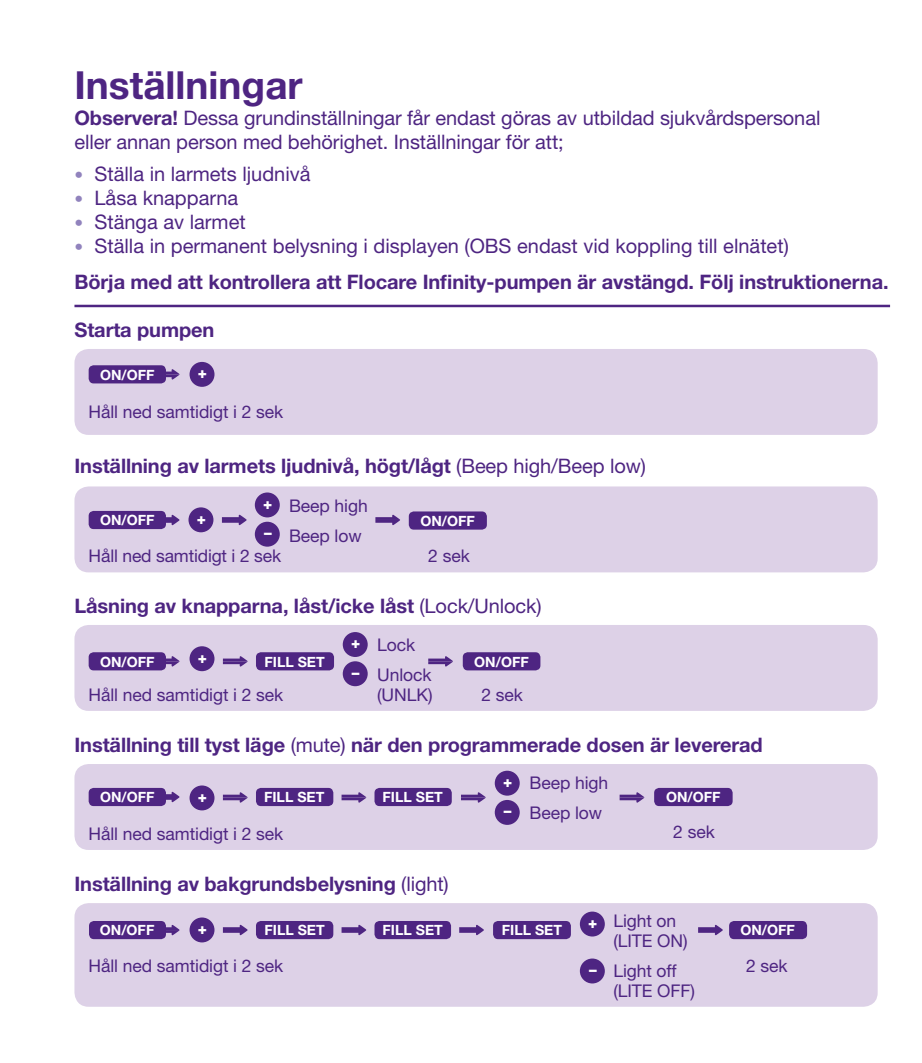
<style>
.page{position:relative;width:922px;height:1063px;background:#fff}
.page>*{position:absolute;margin:0;border:0;box-sizing:border-box;transform-origin:0 0}
.t1{font:700 38.75px "Helvetica Neue LT Std";color:#4e2582}
.t2{font:700 20px/36.2px "Helvetica Neue LT Std";letter-spacing:-.005em;color:#4e2582}
.t3{font:20px/24px "Helvetica Neue LT Std";letter-spacing:-.005em;color:#4e2582}
.t4{font:17.5px/30px "Helvetica Neue LT Std";letter-spacing:-.005em;color:#4e2582}
.t5{font:800 15.25px "Helvetica Neue LT Std";color:#fff}
.t6{font:700 14.25px "Helvetica Neue LT Std";color:#fff}
.s1{font-weight:700}
.s2{font-size:17.5px;color:#9183bd}
.s3{font-weight:400;font-size:17.5px;color:#9183bd}
.s4{font-weight:400}
</style>
<div class="page">
<hr style="left:74px;top:305px;width:815px;height:2px;background:#4e2582">
<div style="left:74px;top:349px;width:803px;height:86px;background:#ddd1e7;border-radius:14px"></div>
<div style="left:89px;top:365px;width:77px;height:18px;background:#4e2582;border-radius:5px"></div>
<svg style="left:165px;top:369px;width:14px;height:11px"></svg>
<div style="left:189px;top:362px;width:25px;height:25px;background:#4e2582;border-radius:50%"></div>
<div style="left:74px;top:903px;width:803px;height:104px;background:#ddd1e7;border-radius:14px"></div>
<div style="left:579px;top:959px;width:25px;height:24px;background:#4e2582;border-radius:50%"></div>
<div style="left:579px;top:912px;width:25px;height:25px;background:#4e2582;border-radius:50%"></div>
<svg style="left:223px;top:925px;width:24px;height:10px"></svg>
<svg style="left:341px;top:925px;width:25px;height:10px"></svg>
<svg style="left:459px;top:925px;width:25px;height:10px"></svg>
<div style="left:89px;top:921px;width:77px;height:18px;background:#4e2582;border-radius:5px"></div>
<svg style="left:166px;top:925px;width:13px;height:10px"></svg>
<div style="left:256px;top:921px;width:77px;height:18px;background:#4e2582;border-radius:5px"></div>
<div style="left:374px;top:921px;width:77px;height:18px;background:#4e2582;border-radius:5px"></div>
<div style="left:493px;top:921px;width:77px;height:18px;background:#4e2582;border-radius:5px"></div>
<div style="left:189px;top:918px;width:25px;height:24px;background:#4e2582;border-radius:50%"></div>
<svg style="left:698px;top:925px;width:24px;height:10px"></svg>
<div style="left:729px;top:921px;width:77px;height:18px;background:#4e2582;border-radius:5px"></div>
<div style="left:74px;top:625px;width:803px;height:86px;background:#ddd1e7;border-radius:14px"></div>
<div style="left:462px;top:652px;width:78px;height:18px;background:#4e2582;border-radius:5px"></div>
<svg style="left:223px;top:656px;width:24px;height:11px"></svg>
<div style="left:89px;top:652px;width:77px;height:18px;background:#4e2582;border-radius:5px"></div>
<svg style="left:165px;top:656px;width:14px;height:11px"></svg>
<div style="left:256px;top:652px;width:78px;height:18px;background:#4e2582;border-radius:5px"></div>
<div style="left:189px;top:646px;width:25px;height:25px;background:#4e2582;border-radius:50%"></div>
<div style="left:342px;top:661px;width:25px;height:25px;background:#4e2582;border-radius:50%"></div>
<div style="left:342px;top:632px;width:25px;height:25px;background:#4e2582;border-radius:50%"></div>
<svg style="left:428px;top:656px;width:25px;height:11px"></svg>
<div style="left:74px;top:764px;width:803px;height:86px;background:#ddd1e7;border-radius:14px"></div>
<svg style="left:223px;top:792px;width:24px;height:11px"></svg>
<svg style="left:341px;top:792px;width:25px;height:11px"></svg>
<svg style="left:461px;top:792px;width:24px;height:11px"></svg>
<svg style="left:166px;top:792px;width:13px;height:10px"></svg>
<div style="left:89px;top:788px;width:77px;height:18px;background:#4e2582;border-radius:5px"></div>
<div style="left:256px;top:788px;width:77px;height:18px;background:#4e2582;border-radius:5px"></div>
<div style="left:374px;top:788px;width:77px;height:18px;background:#4e2582;border-radius:5px"></div>
<div style="left:189px;top:785px;width:25px;height:25px;background:#4e2582;border-radius:50%"></div>
<div style="left:494px;top:800px;width:25px;height:25px;background:#4e2582;border-radius:50%"></div>
<div style="left:494px;top:771px;width:25px;height:25px;background:#4e2582;border-radius:50%"></div>
<svg style="left:619px;top:792px;width:25px;height:11px"></svg>
<div style="left:654px;top:788px;width:78px;height:18px;background:#4e2582;border-radius:5px"></div>
<div style="left:74px;top:486px;width:803px;height:86px;background:#ddd1e7;border-radius:14px"></div>
<svg style="left:375px;top:515px;width:25px;height:10px"></svg>
<div style="left:408px;top:511px;width:78px;height:19px;background:#4e2582;border-radius:5px"></div>
<svg style="left:222px;top:515px;width:24px;height:10px"></svg>
<div style="left:89px;top:511px;width:77px;height:18px;background:#4e2582;border-radius:5px"></div>
<svg style="left:166px;top:515px;width:13px;height:10px"></svg>
<div style="left:188px;top:507px;width:25px;height:25px;background:#4e2582;border-radius:50%"></div>
<div style="left:255px;top:522px;width:25px;height:25px;background:#4e2582;border-radius:50%"></div>
<div style="left:255px;top:492px;width:25px;height:25px;background:#4e2582;border-radius:50%"></div>
<h1 class="t1" style="left:74px;top:61px;width:230px">Inställningar</h1>
<p class="t3" style="left:74px;top:106px;width:747px"><span class="s1">Observera!</span> Dessa grundinställningar får endast göras av utbildad sjukvårdspersonal eller annan person med behörighet. Inställningar för att;</p>
<p class="t3" style="left:74px;top:162px;width:237px"><span class="s2">•</span> Ställa in larmets ljudnivå</p>
<p class="t3" style="left:74px;top:186px;width:165px"><span class="s2">•</span> Låsa knapparna</p>
<p class="t3" style="left:74px;top:210px;width:173px"><span class="s2">•</span> Stänga av larmet</p>
<p class="t2" style="left:74px;top:227px;width:815px"><span class="s3">•</span> <span class="s4">Ställa in permanent belysning i displayen (OBS endast vid koppling till elnätet)<br></span>Börja med att kontrollera att Flocare Infinity-pumpen är avstängd. Följ instruktionerna.</p>
<p class="t2" style="left:74px;top:311px;width:141px">Starta pumpen</p>
<p class="t6" style="left:100px;top:366px;width:56px">ON/OFF</p>
<p class="t5" style="left:198px;top:364px;width:11px">+</p>
<p class="t4" style="left:89px;top:397px;width:196px">Håll ned samtidigt i 2 sek</p>
<p class="t2" style="left:74px;top:448px;width:573px">Inställning av larmets ljudnivå, högt/lågt <span class="s4">(Beep high/Beep low)</span></p>
<p class="t4" style="left:289px;top:491px;width:80px;text-indent:-26px"><sup>+</sup> Beep high<br>Beep low</p>
<p class="t6" style="left:100px;top:512px;width:56px">ON/OFF</p>
<p class="t5" style="left:197px;top:509px;width:11px">+</p>
<p class="t6" style="left:420px;top:512px;width:56px">ON/OFF</p>
<p class="t5" style="left:264px;top:524px;width:9px">–</p>
<p class="t4" style="left:89px;top:540px;width:194px">Håll ned samtidigt i 2 sek</p>
<p class="t4" style="left:428px;top:540px;width:43px">2 sek</p>
<p class="t2" style="left:74px;top:587px;width:468px">Låsning av knapparna, låst/icke låst <span class="s4">(Lock/Unlock)</span></p>
<p class="t6" style="left:100px;top:653px;width:56px">ON/OFF</p>
<p class="t5" style="left:198px;top:648px;width:11px">+</p>
<p class="t6" style="left:264px;top:653px;width:62px">FILL SET</p>
<p class="t6" style="left:474px;top:653px;width:56px">ON/OFF</p>
<p class="t5" style="left:352px;top:663px;width:9px">–</p>
<p class="t4" style="left:377px;top:630px;width:56px">Lock<br>Unlock</p>
<p class="t4" style="left:377px;top:680px;width:57px">(UNLK)</p>
<p class="t2" style="left:74px;top:727px;width:689px">Inställning till tyst läge <span class="s4">(mute)</span> när den programmerade dosen är levererad</p>
<p class="t5" style="left:351px;top:634px;width:11px">+</p>
<p class="t4" style="left:89px;top:680px;width:196px">Håll ned samtidigt i 2 sek</p>
<p class="t4" style="left:481px;top:680px;width:43px">2 sek</p>
<p class="t6" style="left:100px;top:789px;width:56px">ON/OFF</p>
<p class="t5" style="left:198px;top:787px;width:11px">+</p>
<p class="t6" style="left:264px;top:789px;width:62px">FILL SET</p>
<p class="t6" style="left:382px;top:789px;width:62px">FILL SET</p>
<p class="t4" style="left:89px;top:819px;width:196px">Håll ned samtidigt i 2 sek</p>
<p class="t2" style="left:74px;top:865px;width:376px">Inställning av bakgrundsbelysning <span class="s4">(light)</span></p>
<p class="t5" style="left:503px;top:773px;width:11px">+</p>
<p class="t5" style="left:504px;top:802px;width:9px">–</p>
<p class="t4" style="left:529px;top:767px;width:80px">Beep high<br>Beep low</p>
<p class="t6" style="left:666px;top:789px;width:56px">ON/OFF</p>
<p class="t4" style="left:673px;top:817px;width:43px">2 sek</p>
<p class="t4" style="left:613px;top:911px;width:76px;line-height:20px">Light on (LITE ON)</p>
<p class="t4" style="left:613px;top:961px;width:83px;line-height:20px">Light off (LITE OFF)</p>
<p class="t5" style="left:588px;top:913px;width:11px">+</p>
<p class="t6" style="left:100px;top:922px;width:56px">ON/OFF</p>
<p class="t5" style="left:198px;top:919px;width:11px">+</p>
<p class="t6" style="left:264px;top:922px;width:62px">FILL SET</p>
<p class="t6" style="left:382px;top:922px;width:62px">FILL SET</p>
<p class="t6" style="left:501px;top:922px;width:62px">FILL SET</p>
<p class="t6" style="left:740px;top:922px;width:56px">ON/OFF</p>
<p class="t4" style="left:746px;top:951px;width:43px">2 sek</p>
<p class="t4" style="left:89px;top:951px;width:196px">Håll ned samtidigt i 2 sek</p>
<p class="t5" style="left:589px;top:960px;width:9px">–</p>
</div>
